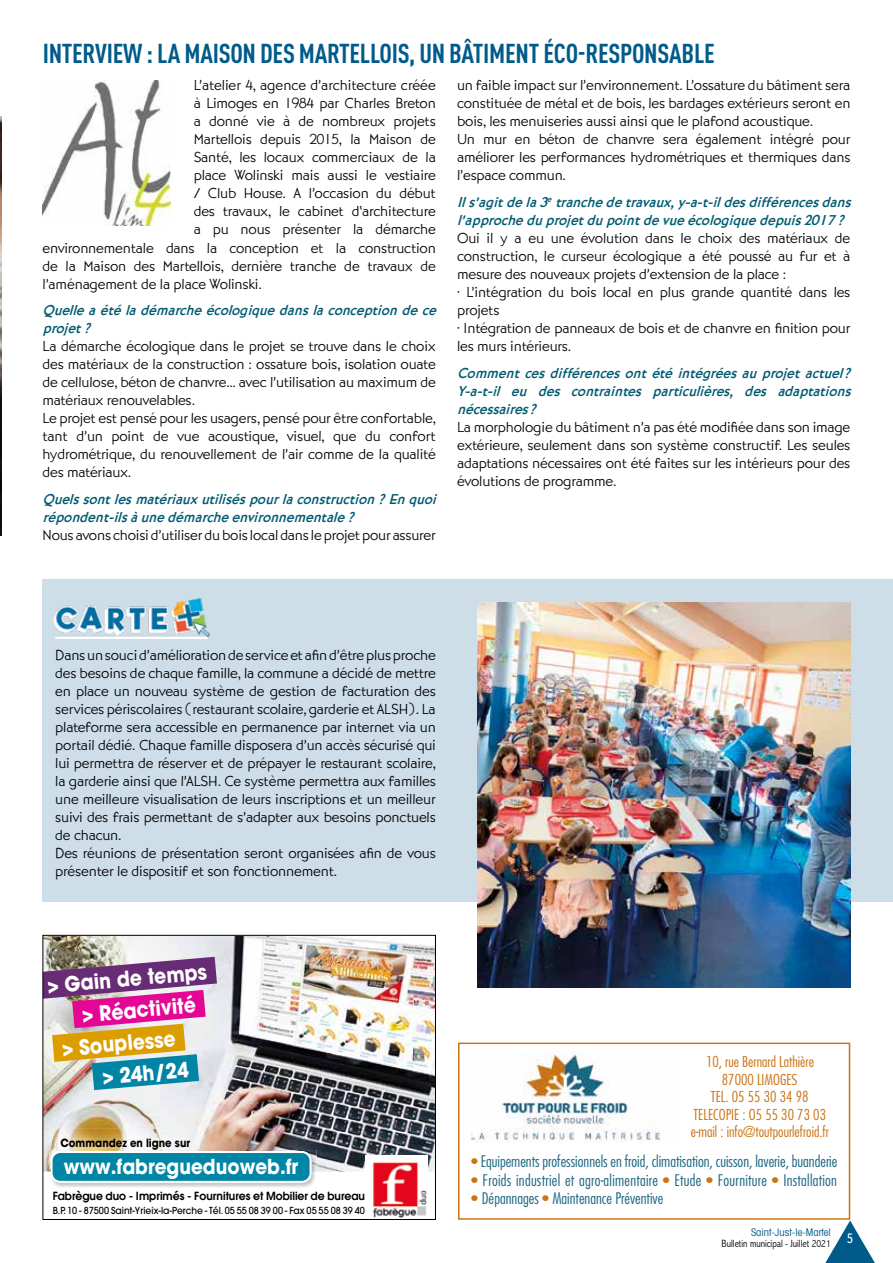
<style>
.page{position:relative;width:893px;height:1263px;background:#fff}
.page>*{position:absolute;margin:0;border:0;box-sizing:border-box;transform-origin:0 0}
.t1{font:700 condensed 27px "DIN Pro";letter-spacing:-.01em;color:#005b8b}
.t2{font:700 20.85px "Avant Garde";color:#fff;scale:.9 1}
.t3{font:700 20.4px "Avant Garde";color:#fff;scale:.9 1}
.t4{font:300 condensed 15.6px "Futura";color:#1f6884;scale:1.05 1}
.t5{font:300 15px/18px "Bernhard Got URW";letter-spacing:-.01em;color:#000}
.t6{font:italic 500 15px/18px "Bernhard Got URW";color:#005b72}
.t7{font:300 condensed 14.7px/17.7px "Futura";color:#cb7414;text-align:center;scale:1.05 1}
.t8{font:700 11.25px "Avant Garde";color:#000;scale:.9 1}
.t9{font:600 11.1px "Avant Garde";color:#000}
.t10{font:300 condensed 10.5px "Abadi";color:#000}
.t11{font:condensed 10.5px "Avant Garde";color:#005b8b}
.t12{font:500 9.6px "Avant Garde";color:#000;scale:.95 1}
.s1{color:#cb7414}
</style>
<div class="page">
<div style="left:43px;top:579px;width:850px;height:322px;background:#cddee8"></div>
<img style="left:0;top:117px;width:1px;height:418px">
<img style="left:43px;top:81px;width:128px;height:145px">
<img style="left:54px;top:598px;width:157px;height:41px">
<img style="left:478px;top:602px;width:372px;height:385px">
<img style="left:45px;top:937px;width:389px;height:234px">
<img style="left:51px;top:1129px;width:149px;height:21px">
<img style="left:61px;top:1138px;width:129px;height:12px">
<svg style="left:45px;top:957px;width:172px;height:133px;background:#aa8191"></svg>
<img style="left:50px;top:1150px;width:267px;height:37px">
<div style="left:52px;top:1152px;width:259px;height:30px;background:#0085a5;border-radius:9px"></div>
<div style="left:51px;top:1151px;width:261px;height:32px;border:2px solid #fff;border-radius:9px"></div>
<div style="left:366px;top:1155px;width:62px;height:64px;background:#fff"></div>
<img style="left:373px;top:1162px;width:54px;height:56px">
<div style="left:43px;top:935px;width:393px;height:285px;border:1px solid #000"></div>
<svg style="left:825px;top:1219px;width:50px;height:44px"></svg>
<svg style="left:458px;top:1042px;width:392px;height:179px"></svg>
<h1 class="t1" style="left:43px;top:33px;width:674px">INTERVIEW : LA MAISON DES MARTELLOIS, UN BÂTIMENT ÉCO-RESPONSABLE</h1>
<p class="t5" style="left:194px;top:77px;width:244px">L’atelier 4, agence d’architecture créée</p>
<p class="t5" style="left:194px;top:95px;width:244px">à Limoges en 1984 par Charles Breton</p>
<p class="t5" style="left:194px;top:113px;width:244px">a donné vie à de nombreux projets</p>
<p class="t5" style="left:194px;top:131px;width:244px">Martellois depuis 2015, la Maison de</p>
<p class="t5" style="left:194px;top:149px;width:244px">Santé, les locaux commerciaux de la</p>
<p class="t5" style="left:194px;top:167px;width:244px">place Wolinski mais aussi le vestiaire</p>
<p class="t5" style="left:194px;top:185px;width:244px">/ Club House. A l’occasion du début</p>
<p class="t5" style="left:194px;top:203px;width:244px">des travaux, le cabinet d‘architecture</p>
<p class="t5" style="left:194px;top:221px;width:244px">a pu nous présenter la démarche</p>
<p class="t5" style="left:43px;top:239px;width:395px">environnementale dans la conception et la construction</p>
<p class="t5" style="left:43px;top:257px;width:395px">de la Maison des Martellois, dernière tranche de travaux de</p>
<p class="t5" style="left:43px;top:275px;width:221px">l’aménagement de la place Wolinski.</p>
<p class="t6" style="left:43px;top:301px;width:400px">Quelleaétéladémarcheécologiquedanslaconceptiondece projet?</p>
<p class="t5" style="left:43px;top:337px;width:395px">La démarche écologique dans le projet se trouve dans le choix des matériaux de la construction : ossature bois, isolation ouate de cellulose, béton de chanvre… avec l’utilisation au maximum de matériaux renouvelables.<br>Le projet est pensé pour les usagers, pensé pour être confortable, tant d’un point de vue acoustique, visuel, que du confort hydrométrique, du renouvellement de l’air comme de la qualité des matériaux.</p>
<p class="t6" style="left:43px;top:490px;width:400px">Quelssontlesmatériauxutiliséspourlaconstruction?Enquoi répondent-ilsàunedémarcheenvironnementale?</p>
<p class="t5" style="left:43px;top:526px;width:395px">Nous avons choisi d’utiliser du bois local dans le projet pour assurer</p>
<p class="t5" style="left:457px;top:77px;width:395px">un faible impact sur l’environnement. L’ossature du bâtiment sera constituée de métal et de bois, les bardages extérieurs seront en bois, les menuiseries aussi ainsi que le plafond acoustique.<br>Un mur en béton de chanvre sera également intégré pour améliorer les performances hydrométriques et thermiques dans l’espace commun.</p>
<p class="t6" style="left:457px;top:193px;width:400px">Ils’agitdela3<sup>e</sup> tranchedetravaux,y-a-t-ildesdifférencesdans l’approcheduprojetdupointdevueécologiquedepuis2017?</p>
<p class="t5" style="left:457px;top:229px;width:395px;text-align:justify">Oui il y a eu une évolution dans le choix des matériaux de construction, le curseur écologique a été poussé au fur et à mesure des nouveaux projets d’extension de la place :</p>
<p class="t5" style="left:457px;top:283px;width:395px">• L’intégration du bois local en plus grande quantité dans les projets</p>
<p class="t5" style="left:457px;top:319px;width:395px">• Intégration de panneaux de bois et de chanvre en finition pour les murs intérieurs.</p>
<p class="t6" style="left:457px;top:364px;width:400px;text-align:justify">Commentcesdifférencesontétéintégréesauprojetactuel?<br>Y-a-t-il eu des contraintes particulières, des adaptations nécessaires?</p>
<p class="t5" style="left:457px;top:418px;width:395px;text-align:justify">La morphologie du bâtiment n’a pas été modifiée dans son image extérieure, seulement dans son système constructif. Les seules adaptations nécessaires ont été faites sur les intérieurs pour des évolutions de programme.</p>
<p class="t5" style="left:55px;top:647px;width:382px">Dans un souci d’amélioration de service et afin d’être plus proche des besoins de chaque famille, la commune a décidé de mettre en place un nouveau système de gestion de facturation des services périscolaires (restaurant scolaire, garderie et ALSH). La plateforme sera accessible en permanence par internet via un portail dédié. Chaque famille disposera d’un accès sécurisé qui lui permettra de réserver et de prépayer le restaurant scolaire, la garderie ainsi que l’ALSH. Ce système permettra aux familles une meilleure visualisation de leurs inscriptions et un meilleur suivi des frais permettant de s’adapter aux besoins ponctuels de chacun.<br>Des réunions de présentation seront organisées afin de vous présenter le dispositif et son fonctionnement.</p>
<h2 class="t2" style="left:46px;top:972px;width:179px;rotate:-5deg">&gt; Gain de temps</h2>
<h2 class="t2" style="left:81px;top:1001px;width:128px;rotate:-5deg">&gt; Réactivité</h2>
<h2 class="t2" style="left:61px;top:1035px;width:128px;rotate:-5deg">&gt; Souplesse</h2>
<h2 class="t2" style="left:101px;top:1063px;width:98px;rotate:-5deg">&gt; 24h/24</h2>
<p class="t8" style="left:60px;top:1136px;width:146px">Commandez en ligne sur</p>
<p class="t7" style="left:691px;top:1052px;width:133px">10, rue Bernard Lathière<br>87000 LIMOGES<br>TEL. 05 55 30 34 98<br>TELECOPIE : O5 55 30 73 03 e-mail : info@toutpourlefroid.fr</p>
<h3 class="t3" style="left:64px;top:1153px;width:262px">www.fabregueduoweb.fr</h3>
<p class="t4" style="left:471px;top:1152px;width:350px"><span class="s1">•</span> Equipements professionnels en froid, climatisation, cuisson, laverie, buanderie</p>
<p class="t4" style="left:471px;top:1170px;width:350px"><span class="s1">•</span> Froids industriel et agro-alimentaire <span class="s1">•</span> Etude <span class="s1">•</span> Fourniture <span class="s1">•</span> Installation</p>
<p class="t4" style="left:471px;top:1189px;width:185px"><span class="s1">•</span> Dépannages <span class="s1">•</span> Maintenance Préventive</p>
<p class="t9" style="left:53px;top:1189px;width:314px">Fabrègue duo - Imprimés - Fournitures et Mobilier de bureau</p>
<p class="t12" style="left:53px;top:1204px;width:330px">B.P. 10 - 87500 Saint-Yrieix-la-Perche - Tél. 05 55 08 39 00 - Fax 05 55 08 39 40</p>
<p class="t11" style="left:751px;top:1226px;width:81px">Saint-Just-le-Martel</p>
<p class="t10" style="left:722px;top:1237px;width:133px">Bulletin municipal - Juillet 2021 <sup>5</sup></p>
</div>
